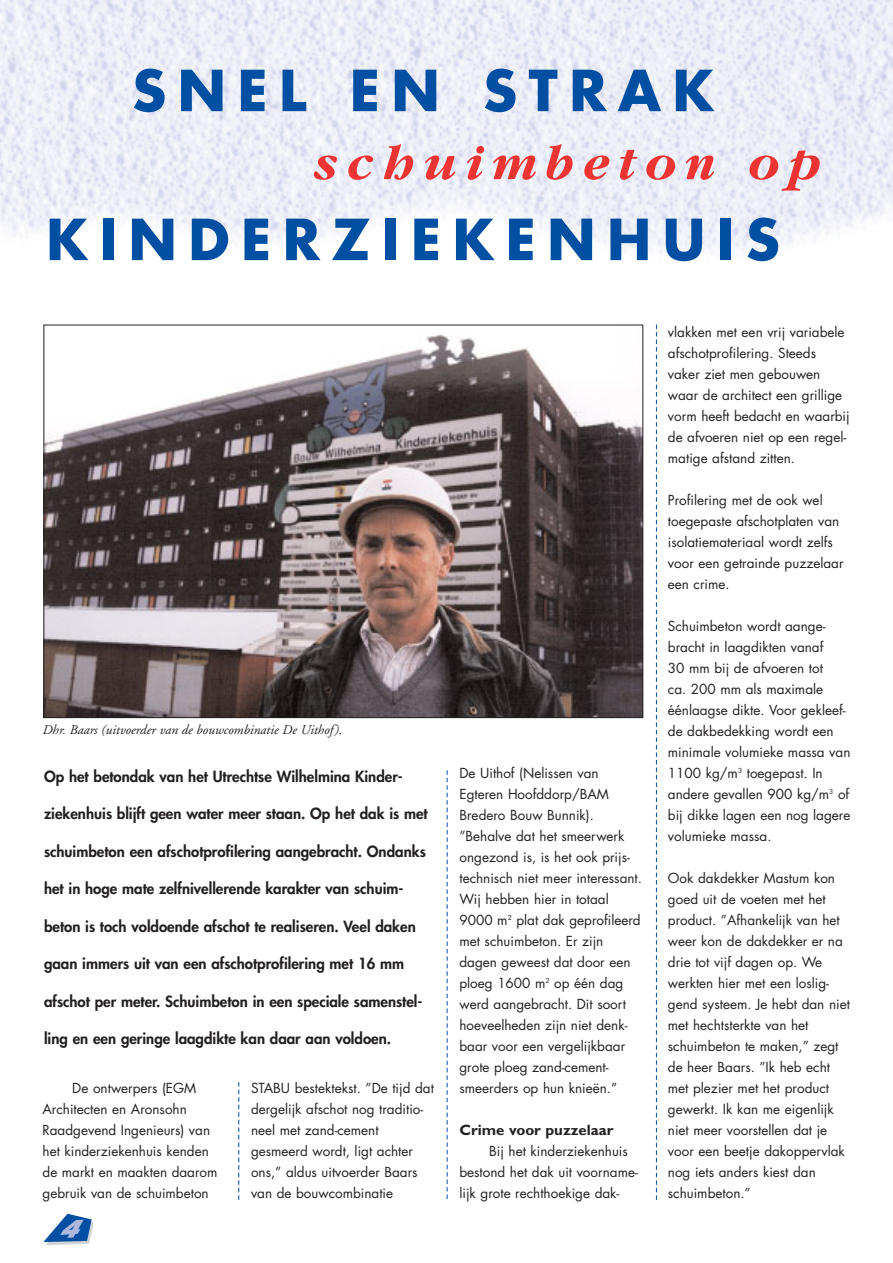
<style>
.page{position:relative;width:893px;height:1263px;background:#fff}
.page>*{position:absolute;margin:0;border:0;box-sizing:border-box;transform-origin:0 0}
.t1{font:700 55.05px "Futura";letter-spacing:.205em;color:#004fa3}
.t2{font:italic 700 51.75px "Garamond";letter-spacing:.17em;color:#ee3433}
.t3{font:800 15px "Futura";color:#231f20}
.t4{font:700 15px "Gill Sans";color:#231f20}
.t5{font:13.5px/21px "Futura";color:#231f20}
.t6{font:italic 13.5px "Adobe Garamond";color:#231f20}
</style>
<div class="page">
<img style="left:0;top:0;width:892px;height:255px">
<svg style="left:656px;top:325px;width:1px;height:875px"></svg>
<svg style="left:238px;top:1082px;width:1px;height:118px"></svg>
<svg style="left:447px;top:770px;width:1px;height:429px"></svg>
<svg style="left:43px;top:1214px;width:51px;height:31px"></svg>
<img style="left:45px;top:334px;width:596px;height:382px">
<h1 class="t1" style="left:132px;top:65px;width:583px">SNEL EN STRAK</h1>
<h2 class="t2" style="left:316px;top:144px;width:510px">schuimbeton op</h2>
<h1 class="t1" style="left:46px;top:214px;width:735px">KINDERZIEKENHUIS</h1>
<p class="t6" style="left:42px;top:724px;width:301px">Dhr. Baars (uitvoerder van de bouwcombinatie De Uithof).</p>
<p class="t3" style="left:44px;top:769px;width:360px">Op het betondak van het Utrechtse Wilhelmina Kinder-</p>
<p class="t3" style="left:44px;top:806px;width:385px">ziekenhuis blijft geen water meer staan. Op het dak is met</p>
<p class="t3" style="left:44px;top:844px;width:383px">schuimbeton een afschotprofilering aangebracht. Ondanks</p>
<p class="t3" style="left:44px;top:881px;width:361px">het in hoge mate zelfnivellerende karakter van schuim-</p>
<p class="t3" style="left:44px;top:919px;width:373px">beton is toch voldoende afschot te realiseren. Veel daken</p>
<p class="t3" style="left:44px;top:956px;width:361px">gaan immers uit van een afschotprofilering met 16 mm</p>
<p class="t3" style="left:44px;top:994px;width:380px">afschot per meter. Schuimbeton in een speciale samenstel-</p>
<p class="t3" style="left:44px;top:1031px;width:348px">ling en een geringe laagdikte kan daar aan voldoen.</p>
<p class="t5" style="left:43px;top:1079px;width:176px;text-indent:30px">De ontwerpers (EGM<br>Architecten en Aronsohn<br>Raadgevend Ingenieurs) van het kinderziekenhuis kenden de markt en maakten daarom gebruik van de schuimbeton</p>
<p class="t5" style="left:251px;top:1079px;width:184px">STABU bestektekst. ”De tijd dat dergelijk afschot nog traditio&shy;neel met zand-cement gesmeerd wordt, ligt achter ons,” aldus uitvoerder Baars van de bouwcombinatie</p>
<p class="t5" style="left:459px;top:764px;width:184px">De Uithof (Nelissen van<br>Egteren Hoofddorp/BAM<br>Bredero Bouw Bunnik). ”Behalve dat het smeerwerk ongezond is, is het ook prijs&shy;technisch niet meer interessant.<br>Wij hebben hier in totaal<br>9000 m<sup>2</sup> plat dak geprofileerd met schuimbeton. Er zijn dagen geweest dat door een ploeg 1600 m<sup>2</sup> op één dag werd aangebracht. Dit soort hoeveelheden zijn niet denk&shy;baar voor een vergelijkbaar grote ploeg zand-cement&shy;smeerders op hun knieën.”</p>
<p class="t4" style="left:459px;top:1125px;width:155px">Crime voor puzzelaar</p>
<p class="t5" style="left:459px;top:1142px;width:180px;text-indent:30px">Bij het kinderziekenhuis bestond het dak uit voorname&shy;lijk grote rechthoekige dak-</p>
<p class="t5" style="left:668px;top:323px;width:183px">vlakken met een vrij variabele afschotprofilering. Steeds vaker ziet men gebouwen waar de architect een grillige vorm heeft bedacht en waarbij de afvoeren niet op een regel&shy;matige afstand zitten.</p>
<p class="t5" style="left:668px;top:491px;width:177px">Profilering met de ook wel toegepaste afschotplaten van isolatiemateriaal wordt zelfs voor een getrainde puzzelaar een crime.</p>
<p class="t5" style="left:668px;top:617px;width:184px">Schuimbeton wordt aange&shy;bracht in laagdikten vanaf<br>30 mm bij de afvoeren tot<br>ca. 200 mm als maximale éénlaagse dikte. Voor gekleef&shy;de dakbedekking wordt een minimale volumieke massa van<br>1100 kg/m<sup>3</sup> toegepast. In andere gevallen 900 kg/m<sup>3</sup> of bij dikke lagen een nog lagere volumieke massa.</p>
<p class="t5" style="left:668px;top:869px;width:183px">Ook dakdekker Mastum kon goed uit de voeten met het product. ”Afhankelijk van het weer kon de dakdekker er na drie tot vijf dagen op. We werkten hier met een loslig&shy;gend systeem. Je hebt dan niet met hechtsterkte van het schuimbeton te maken,” zegt de heer Baars. ”Ik heb echt met plezier met het product gewerkt. Ik kan me eigenlijk niet meer voorstellen dat je voor een beetje dakoppervlak nog iets anders kiest dan schuimbeton.”</p>
</div>
